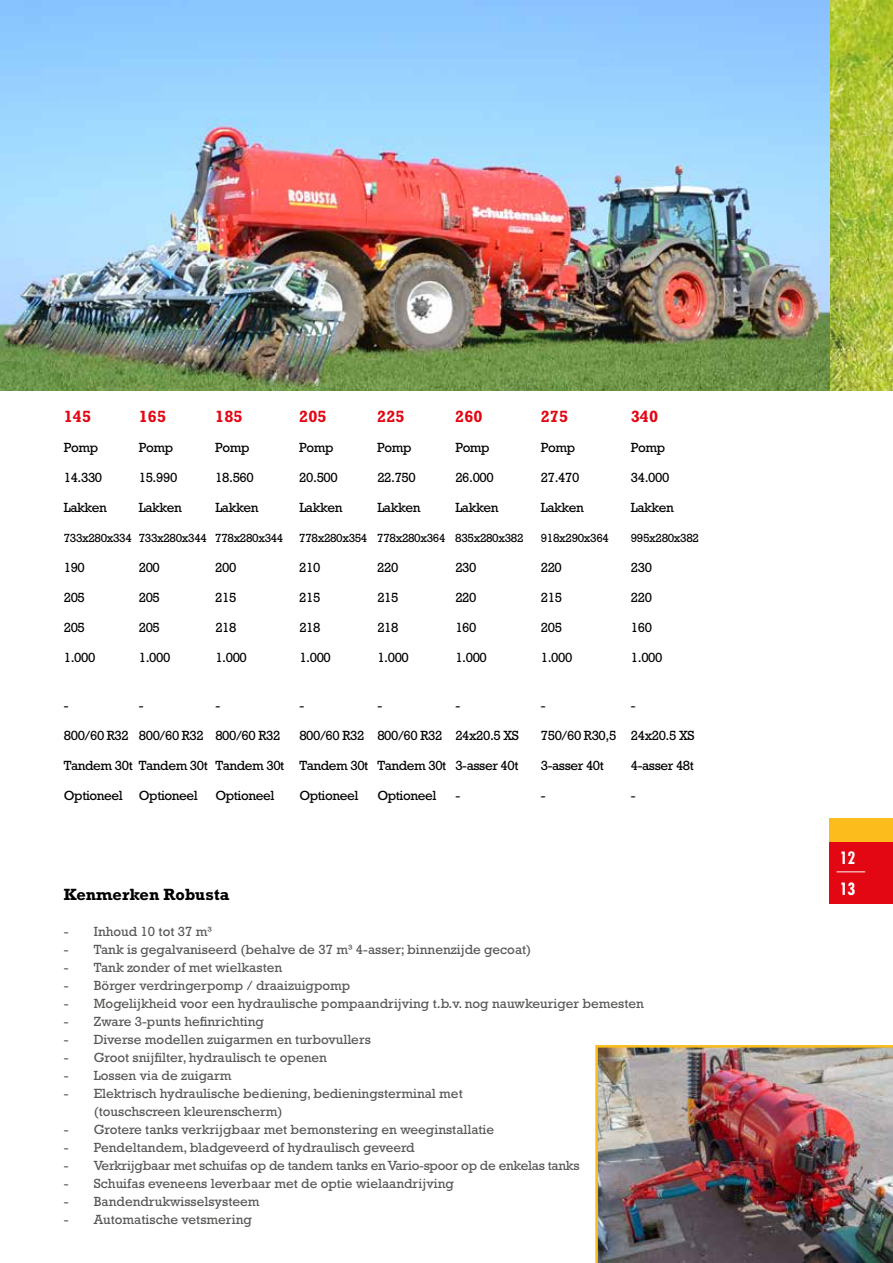
<style>
.page{position:relative;width:893px;height:1263px;background:#fff}
.page>*{position:absolute;margin:0;border:0;box-sizing:border-box;transform-origin:0 0}
.t1{font:700 16.5px "Rockwell";color:#e30613}
.t2{font:700 16.5px "Rockwell";color:#000}
.t3{font:700 condensed 16.5px "Futura";color:#fff}
.t4{font:13.5px/18px "Rockwell";color:#575756}
.t5{font:13.5px "Rockwell";letter-spacing:-.03em;color:#000}
.t6{font:13.5px "Rockwell";letter-spacing:-.02em;color:#575756}
.t7{font:12px "Rockwell";letter-spacing:-.03em;color:#000}
</style>
<div class="page">
<img style="left:829px;top:0;width:64px;height:391px">
<img style="left:0;top:0;width:829px;height:391px">
<img style="left:595px;top:1045px;width:298px;height:218px">
<div style="left:829px;top:842px;width:64px;height:62px;background:#e30613"></div>
<div style="left:829px;top:819px;width:64px;height:23px;background:#fcbd1c"></div>
<svg style="left:837px;top:871px;width:28px;height:1px"></svg>
<p class="t1" style="left:64px;top:407px;width:29px">145</p>
<p class="t1" style="left:139px;top:407px;width:29px">165</p>
<p class="t1" style="left:215px;top:407px;width:29px">185</p>
<p class="t1" style="left:299px;top:407px;width:29px">205</p>
<p class="t1" style="left:377px;top:407px;width:29px">225</p>
<p class="t1" style="left:455px;top:407px;width:29px">260</p>
<p class="t1" style="left:541px;top:407px;width:29px">275</p>
<p class="t1" style="left:631px;top:407px;width:29px">340</p>
<p class="t5" style="left:64px;top:440px;width:36px">Pomp</p>
<p class="t5" style="left:139px;top:440px;width:36px">Pomp</p>
<p class="t5" style="left:215px;top:440px;width:36px">Pomp</p>
<p class="t5" style="left:299px;top:440px;width:36px">Pomp</p>
<p class="t5" style="left:377px;top:440px;width:36px">Pomp</p>
<p class="t5" style="left:455px;top:440px;width:36px">Pomp</p>
<p class="t5" style="left:541px;top:440px;width:36px">Pomp</p>
<p class="t5" style="left:631px;top:440px;width:36px">Pomp</p>
<p class="t5" style="left:64px;top:470px;width:40px">14.330</p>
<p class="t5" style="left:139px;top:470px;width:40px">15.990</p>
<p class="t5" style="left:215px;top:470px;width:40px">18.560</p>
<p class="t5" style="left:299px;top:470px;width:40px">20.500</p>
<p class="t5" style="left:377px;top:470px;width:40px">22.750</p>
<p class="t5" style="left:455px;top:470px;width:40px">26.000</p>
<p class="t5" style="left:541px;top:470px;width:40px">27.470</p>
<p class="t5" style="left:631px;top:470px;width:40px">34.000</p>
<p class="t5" style="left:64px;top:500px;width:45px">Lakken</p>
<p class="t5" style="left:139px;top:500px;width:45px">Lakken</p>
<p class="t5" style="left:215px;top:500px;width:45px">Lakken</p>
<p class="t5" style="left:299px;top:500px;width:45px">Lakken</p>
<p class="t5" style="left:377px;top:500px;width:45px">Lakken</p>
<p class="t5" style="left:455px;top:500px;width:45px">Lakken</p>
<p class="t5" style="left:541px;top:500px;width:45px">Lakken</p>
<p class="t5" style="left:631px;top:500px;width:45px">Lakken</p>
<p class="t7" style="left:64px;top:531px;width:221px">733x280x334 733x280x344 778x280x344</p>
<p class="t7" style="left:299px;top:531px;width:226px">778x280x354 778x280x364 835x280x382</p>
<p class="t7" style="left:541px;top:531px;width:70px">918x290x364</p>
<p class="t7" style="left:631px;top:531px;width:70px">995x280x382</p>
<p class="t5" style="left:64px;top:560px;width:23px">190</p>
<p class="t5" style="left:139px;top:560px;width:23px">200</p>
<p class="t5" style="left:215px;top:560px;width:23px">200</p>
<p class="t5" style="left:299px;top:560px;width:23px">210</p>
<p class="t5" style="left:377px;top:560px;width:23px">220</p>
<p class="t5" style="left:455px;top:560px;width:23px">230</p>
<p class="t5" style="left:541px;top:560px;width:23px">220</p>
<p class="t5" style="left:631px;top:560px;width:23px">230</p>
<p class="t5" style="left:64px;top:590px;width:23px">205</p>
<p class="t5" style="left:139px;top:590px;width:23px">205</p>
<p class="t5" style="left:215px;top:590px;width:23px">215</p>
<p class="t5" style="left:299px;top:590px;width:23px">215</p>
<p class="t5" style="left:377px;top:590px;width:23px">215</p>
<p class="t5" style="left:455px;top:590px;width:23px">220</p>
<p class="t5" style="left:541px;top:590px;width:23px">215</p>
<p class="t5" style="left:631px;top:590px;width:23px">220</p>
<p class="t5" style="left:64px;top:620px;width:23px">205</p>
<p class="t5" style="left:139px;top:620px;width:23px">205</p>
<p class="t5" style="left:215px;top:620px;width:23px">218</p>
<p class="t5" style="left:299px;top:620px;width:23px">218</p>
<p class="t5" style="left:377px;top:620px;width:23px">218</p>
<p class="t5" style="left:455px;top:620px;width:23px">160</p>
<p class="t5" style="left:541px;top:620px;width:23px">205</p>
<p class="t5" style="left:631px;top:620px;width:23px">160</p>
<p class="t5" style="left:64px;top:650px;width:33px">1.000</p>
<p class="t5" style="left:139px;top:650px;width:33px">1.000</p>
<p class="t5" style="left:215px;top:650px;width:33px">1.000</p>
<p class="t5" style="left:299px;top:650px;width:33px">1.000</p>
<p class="t5" style="left:377px;top:650px;width:33px">1.000</p>
<p class="t5" style="left:455px;top:650px;width:33px">1.000</p>
<p class="t5" style="left:541px;top:650px;width:33px">1.000</p>
<p class="t5" style="left:631px;top:650px;width:33px">1.000</p>
<p class="t5" style="left:64px;top:698px;width:6px">-</p>
<p class="t5" style="left:139px;top:698px;width:6px">-</p>
<p class="t5" style="left:215px;top:698px;width:6px">-</p>
<p class="t5" style="left:299px;top:698px;width:6px">-</p>
<p class="t5" style="left:377px;top:698px;width:6px">-</p>
<p class="t5" style="left:455px;top:698px;width:6px">-</p>
<p class="t5" style="left:541px;top:698px;width:6px">-</p>
<p class="t5" style="left:631px;top:698px;width:6px">-</p>
<p class="t5" style="left:64px;top:728px;width:218px">800/60 R32 800/60 R32 800/60 R32</p>
<p class="t5" style="left:299px;top:728px;width:221px">800/60 R32 800/60 R32 24x20.5 XS</p>
<p class="t5" style="left:541px;top:728px;width:155px">750/60 R30,5 24x20.5 XS</p>
<p class="t5" style="left:64px;top:758px;width:456px">Tandem 30t Tandem 30t Tandem 30t Tandem 30t Tandem 30t 3-asser 40t</p>
<p class="t5" style="left:541px;top:758px;width:65px">3-asser 40t</p>
<p class="t5" style="left:631px;top:758px;width:65px">4-asser 48t</p>
<p class="t5" style="left:64px;top:788px;width:135px">Optioneel Optioneel</p>
<p class="t5" style="left:215px;top:788px;width:60px">Optioneel</p>
<p class="t5" style="left:299px;top:788px;width:60px">Optioneel</p>
<p class="t5" style="left:377px;top:788px;width:60px">Optioneel</p>
<p class="t5" style="left:455px;top:788px;width:6px">-</p>
<p class="t5" style="left:541px;top:788px;width:6px">-</p>
<p class="t5" style="left:631px;top:788px;width:6px">-</p>
<p class="t2" style="left:64px;top:885px;width:167px">Kenmerken Robusta</p>
<p class="t4" style="left:64px;top:922px;width:150px">- Inhoud 10 tot 37 m³</p>
<p class="t4" style="left:64px;top:940px;width:469px">- Tank is gegalvaniseerd (behalve de 37 m³ 4-asser; binnenzijde gecoat)</p>
<p class="t4" style="left:64px;top:958px;width:220px">- Tank zonder of met wielkasten</p>
<p class="t4" style="left:64px;top:976px;width:288px">- Börger verdringerpomp / draaizuigpomp</p>
<p class="t4" style="left:64px;top:994px;width:582px">- Mogelijkheid voor een hydraulische pompaandrijving t.b.v. nog nauwkeuriger bemesten</p>
<p class="t4" style="left:64px;top:1012px;width:202px">- Zware 3-punts hefinrichting</p>
<p class="t4" style="left:64px;top:1030px;width:309px">- Diverse modellen zuigarmen en turbovullers</p>
<p class="t4" style="left:64px;top:1048px;width:265px">- Groot snijfilter, hydraulisch te openen</p>
<p class="t4" style="left:64px;top:1066px;width:169px">- Lossen via de zuigarm</p>
<p class="t4" style="left:94px;top:1084px;width:370px;text-indent:-30px">- Elektrisch hydraulische bediening, bedieningsterminal met (touschscreen kleurenscherm)</p>
<p class="t4" style="left:64px;top:1120px;width:432px">- Grotere tanks verkrijgbaar met bemonstering en weeginstallatie</p>
<p class="t4" style="left:64px;top:1138px;width:352px">- Pendeltandem, bladgeveerd of hydraulisch geveerd</p>
<p class="t6" style="left:64px;top:1158px;width:517px">- Verkrijgbaar met schuifas op de tandem tanks en Vario-spoor op de enkelas tanks</p>
<p class="t4" style="left:64px;top:1174px;width:392px">- Schuifas eveneens leverbaar met de optie wielaandrijving</p>
<p class="t4" style="left:64px;top:1192px;width:197px">- Bandendrukwisselsysteem</p>
<p class="t4" style="left:64px;top:1210px;width:190px">- Automatische vetsmering</p>
<p class="t3" style="left:840px;top:847px;width:17px">12</p>
<p class="t3" style="left:840px;top:878px;width:17px">13</p>
</div>
